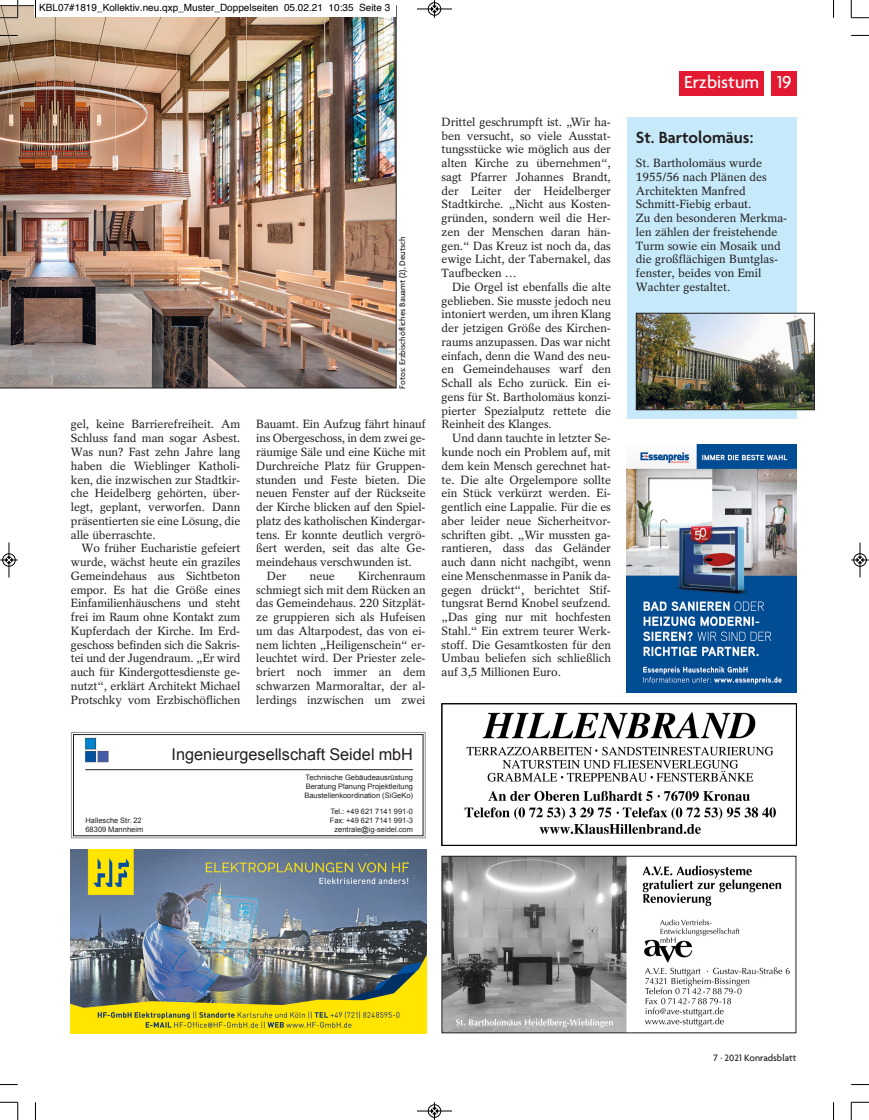
<style>
.page{position:relative;width:869px;height:1120px;background:#fff}
.page>*{position:absolute;margin:0;border:0;box-sizing:border-box;transform-origin:0 0}
.t1{font:500 18.75px "Agenda";color:#fff}
.t2{font:600 17.5px "Agenda";color:#231f20}
.t3{font:16.25px "Arial";color:#231f20}
.t4{font:11.88px/13.8px "Rotation LT Std";letter-spacing:-.005em;color:#231f20;text-align:justify}
.t5{font:10px "Helvetica";color:#000}
.t6{font:500 10px "Agenda";color:#231f20}
.t7{font:500 8.75px "Agenda";color:#231f20}
.t8{font:7.5px "Arial";color:#231f20}
</style>
<div class="page">
<div style="left:626px;top:117px;width:169px;height:302px;background:#c6eafa"></div>
<div style="left:770px;top:71px;width:25px;height:25px;background:#e21931"></div>
<div style="left:678px;top:71px;width:85px;height:25px;background:#e21931"></div>
<img style="left:0;top:5px;width:396px;height:383px">
<img style="left:637px;top:315px;width:175px;height:93px">
<div style="left:635px;top:313px;width:179px;height:97px;border:1px solid #231f20"></div>
<img style="left:443px;top:858px;width:347px;height:173px">
<div style="left:441px;top:856px;width:354px;height:177px;border:1px solid #231f20"></div>
<img style="left:71px;top:849px;width:355px;height:184px">
<div style="left:71px;top:732px;width:354px;height:106px;border:1px solid #939598"></div>
<div style="left:73px;top:734px;width:350px;height:102px;border:1px solid #231f20"></div>
<hr style="left:85px;top:769px;width:328px;height:1px;background:#231f20">
<img style="left:85px;top:737px;width:24px;height:26px">
<img style="left:441px;top:703px;width:354px;height:142px">
<img style="left:626px;top:445px;width:169px;height:248px">
<div style="left:34px;top:0;width:361px;height:16px;background:#fff"></div>
<svg style="left:35px;top:0;width:1px;height:18px"></svg>
<svg style="left:0;top:35px;width:18px;height:1px"></svg>
<svg style="left:851px;top:35px;width:17px;height:1px"></svg>
<svg style="left:35px;top:1102px;width:1px;height:18px"></svg>
<svg style="left:0;top:1084px;width:18px;height:1px"></svg>
<svg style="left:851px;top:1084px;width:17px;height:1px"></svg>
<svg style="left:0;top:0;width:19px;height:19px"></svg>
<svg style="left:850px;top:0;width:18px;height:19px"></svg>
<svg style="left:0;top:1102px;width:19px;height:18px"></svg>
<svg style="left:850px;top:1102px;width:18px;height:18px"></svg>
<div style="left:427px;top:2px;width:14px;height:14px;border:1px solid #fff;border-radius:50%"></div>
<hr style="left:417px;top:9px;width:35px;height:1px;background:#000">
<div style="left:428px;top:3px;width:12px;height:12px;border:1px solid #000;border-radius:50%"></div>
<svg style="left:431px;top:0;width:6px;height:18px"></svg>
<div style="left:427px;top:1104px;width:14px;height:13px;border:1px solid #fff;border-radius:50%"></div>
<hr style="left:417px;top:1111px;width:35px;height:1px;background:#000">
<div style="left:428px;top:1104px;width:12px;height:13px;border:1px solid #000;border-radius:50%"></div>
<svg style="left:431px;top:1102px;width:6px;height:17px"></svg>
<div style="left:2px;top:553px;width:14px;height:13px;border:1px solid #fff;border-radius:50%"></div>
<hr style="left:9px;top:542px;width:1px;height:35px;background:#000">
<div style="left:3px;top:553px;width:12px;height:13px;border:1px solid #000;border-radius:50%"></div>
<svg style="left:0;top:557px;width:18px;height:6px"></svg>
<div style="left:852px;top:553px;width:14px;height:13px;border:1px solid #fff;border-radius:50%"></div>
<hr style="left:859px;top:542px;width:1px;height:35px;background:#000">
<div style="left:853px;top:553px;width:13px;height:13px;border:1px solid #000;border-radius:50%"></div>
<svg style="left:851px;top:557px;width:17px;height:6px"></svg>
<p class="t5" style="left:39px;top:4px;width:352px">KBL07#1819_Kollektiv.neu.qxp_Muster_Doppelseiten 05.02.21 10:35 Seite 3</p>
<p class="t4" style="left:71px;top:419px;width:171px">gel, keine Barrierefreiheit. Am Schluss fand man sogar Asbest.<br>Was nun? Fast zehn Jahre lang haben die Wieblinger Katholi&shy;ken, die inzwischen zur Stadtkir&shy;che Heidelberg gehörten, über&shy;legt, geplant, verworfen. Dann präsentierten sie eine Lösung, die alle überraschte.</p>
<p class="t4" style="left:71px;top:542px;width:171px;text-indent:11px">Wo früher Eucharistie gefeiert wurde, wächst heute ein graziles Gemeindehaus aus Sichtbeton empor. Es hat die Größe eines Einfamilienhäuschens und steht frei im Raum ohne Kontakt zum Kupferdach der Kirche. Im Erd&shy;geschoss befinden sich die Sakris&shy;tei und der Jugendraum. „Er wird auch für Kindergottesdienste ge&shy;nutzt“, erklärt Architekt Michael Protschky vom Erzbischöflichen</p>
<p class="t7" style="left:397px;top:389px;width:154px;rotate:-90deg">Fotos: Erzbischöfliches Bauamt (2), Deutsch</p>
<p class="t4" style="left:256px;top:419px;width:171px">Bauamt. Ein Aufzug fährt hinauf ins Obergeschoss, in dem zwei ge&shy;räumige Säle und eine Küche mit Durchreiche Platz für Gruppen&shy;stunden und Feste bieten. Die neuen Fenster auf der Rückseite der Kirche blicken auf den Spiel&shy;platz des katholischen Kindergar&shy;tens. Er konnte deutlich vergrö&shy;ßert werden, seit das alte Ge&shy;meindehaus verschwunden ist.</p>
<p class="t4" style="left:267px;top:570px;width:21px">Der</p>
<p class="t4" style="left:310px;top:570px;width:26px">neue</p>
<p class="t4" style="left:256px;top:570px;width:171px;text-indent:102px">Kirchenraum schmiegt sich mit dem Rücken an das Gemeindehaus. 220 Sitzplät&shy;ze gruppieren sich als Hufeisen um das Altarpodest, das von ei&shy;nem lichten „Heiligenschein“ er&shy;leuchtet wird. Der Priester zele&shy;briert noch immer an dem schwarzen Marmoraltar, der al&shy;lerdings inzwischen um zwei</p>
<p class="t4" style="left:441px;top:116px;width:171px">Drittel geschrumpft ist. „Wir ha&shy;ben versucht, so viele Ausstat&shy;tungsstücke wie möglich aus der alten Kirche zu übernehmen“, sagt Pfarrer Johannes Brandt, der Leiter der Heidelberger Stadtkirche. „Nicht aus Kosten&shy;gründen, sondern weil die Her&shy;zen der Menschen daran hän&shy;gen.“ Das Kreuz ist noch da, das ewige Licht, der Tabernakel, das Taufbecken …</p>
<p class="t4" style="left:441px;top:281px;width:171px;text-indent:11px">Die Orgel ist ebenfalls die alte geblieben. Sie musste jedoch neu intoniert werden, um ihren Klang der jetzigen Größe des Kirchen&shy;raums anzupassen. Das war nicht einfach, denn die Wand des neu&shy;en Gemeindehauses warf den Schall als Echo zurück. Ein ei&shy;gens für St. Bartholomäus konzi&shy;pierter Spezialputz rettete die Reinheit des Klanges.</p>
<p class="t4" style="left:441px;top:432px;width:171px;text-indent:11px">Und dann tauchte in letzter Se&shy;kunde noch ein Problem auf, mit dem kein Mensch gerechnet hat&shy;te. Die alte Orgelempore sollte ein Stück verkürzt werden. Ei&shy;gentlich eine Lappalie. Für die es aber leider neue Sicherheitvor&shy;schriften gibt. „Wir mussten ga&shy;rantieren, dass das Geländer auch dann nicht nachgibt, wenn eine Menschenmasse in Panik da&shy;gegen drückt“, berichtet Stif&shy;tungsrat Bernd Knobel seufzend. „Das ging nur mit hochfesten Stahl.“ Ein extrem teurer Werk&shy;stoff. Die Gesamtkosten für den Umbau beliefen sich schließlich auf 3,5 Millionen Euro.</p>
<p class="t8" style="left:85px;top:816px;width:58px">Hallesche Str. 22</p>
<p class="t8" style="left:85px;top:825px;width:59px">68309 Mannheim</p>
<p class="t3" style="left:171px;top:745px;width:243px">Ingenieurgesellschaft Seidel mbH</p>
<p class="t8" style="left:305px;top:773px;width:109px">Technische Gebäudeausrüstung</p>
<p class="t8" style="left:305px;top:782px;width:109px">Beratung Planung Projektleitung</p>
<p class="t8" style="left:304px;top:791px;width:110px">Baustellenkoordination (SiGeKo)</p>
<p class="t8" style="left:330px;top:807px;width:84px">Tel.: +49 621 7141 991-0</p>
<p class="t8" style="left:329px;top:816px;width:85px">Fax: +49 621 7141 991-3</p>
<p class="t8" style="left:334px;top:825px;width:80px">zentrale@ig-seidel.com</p>
<p class="t1" style="left:684px;top:71px;width:76px">Erzbistum</p>
<p class="t1" style="left:776px;top:71px;width:16px">19</p>
<p class="t2" style="left:635px;top:128px;width:119px">St. Bartolomäus:</p>
<p class="t4" style="left:635px;top:157px;width:132px;text-align:left">St. Bartholomäus wurde<br>1955/56 nach Plänen des<br>Architekten Manfred<br>Schmitt-Fiebig erbaut.</p>
<p class="t4" style="left:635px;top:212px;width:153px;text-align:left">Zu den besonderen Merkma&shy;len zählen der freistehende<br>Turm sowie ein Mosaik und die großflächigen Buntglas&shy;fenster, beides von Emil<br>Wachter gestaltet.</p>
<p class="t6" style="left:713px;top:1052px;width:84px">7 · 2021 Konradsblatt</p>
</div>
